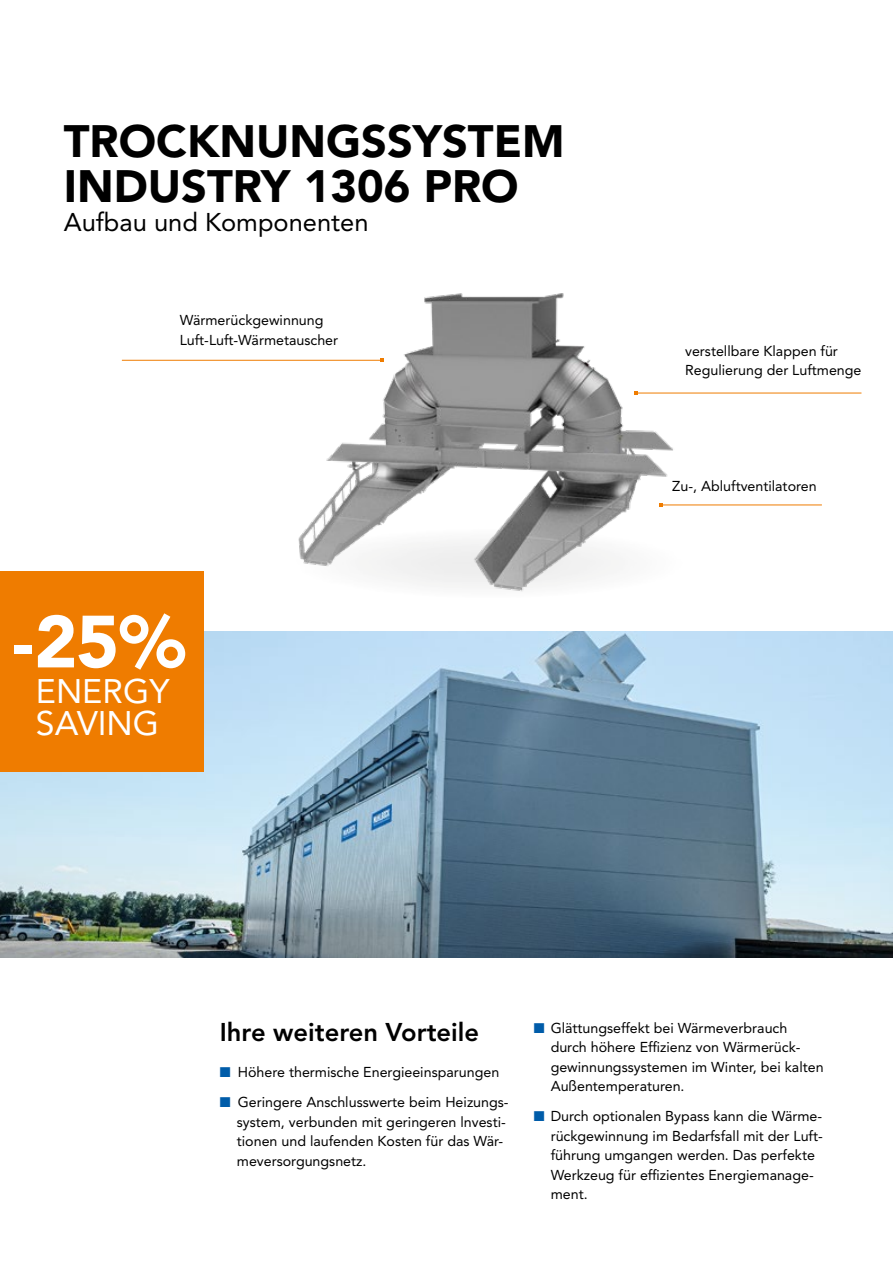
<style>
.page{position:relative;width:893px;height:1263px;background:#fff}
.page>*{position:absolute;margin:0;border:0;box-sizing:border-box;transform-origin:0 0}
.t1{font:900 73.05px "Avenir LT Std";color:#fff}
.t2{font:900 45px/45px "Avenir LT Std";color:#000}
.t3{font:33.75px/31.7px "Avenir LT Std";color:#fff}
.t4{font:25.5px "Avenir LT Std";color:#000}
.t5{font:800 25.5px "Avenir LT Std";color:#000}
.t6{font:14.25px/19.5px "Avenir LT Std";color:#000}
.s1{color:#005ca9}
</style>
<div class="page">
<img style="left:1px;top:631px;width:892px;height:326px">
<img style="left:0;top:571px;width:1px;height:692px">
<img style="left:244px;top:293px;width:481px;height:299px">
<div style="left:0;top:571px;width:203px;height:200px;background:#ef7c00"></div>
<hr style="left:122px;top:360px;width:260px;height:1px;background:#ef7c00">
<hr style="left:661px;top:505px;width:161px;height:1px;background:#ef7c00">
<hr style="left:636px;top:393px;width:225px;height:1px;background:#ef7c00">
<h2 class="t2" style="left:64px;top:119px;width:502px">TROCKNUNGSSYSTEM<br>INDUSTRY 1306 PRO</h2>
<h3 class="t4" style="left:64px;top:207px;width:306px">Aufbau und Komponenten</h3>
<p class="t6" style="left:180px;top:311px;width:160px">Wärmerückgewinnung<br>Luft-Luft-Wärmetauscher</p>
<h1 class="t1" style="left:13px;top:598px;width:174px">-25%</h1>
<h3 class="t3" style="left:36px;top:676px;width:135px">ENERGY<br>SAVING</h3>
<p class="t6" style="left:685px;top:341px;width:178px">verstellbare Klappen für<br>Regulierung der Luftmenge</p>
<p class="t6" style="left:672px;top:477px;width:146px">Zu-, Abluftventilatoren</p>
<h3 class="t5" style="left:220px;top:1017px;width:261px">Ihre weiteren Vorteile</h3>
<p class="t6" style="left:220px;top:1062px;width:281px"><span class="s1">■</span> Höhere thermische Energieeinsparungen</p>
<p class="t6" style="left:237px;top:1092px;width:273px;text-indent:-17px"><span class="s1">■</span> Geringere Anschlusswerte beim Heizungs&shy;system, verbunden mit geringeren lnvesti&shy;tionen und laufenden Kosten für das Wär&shy;meversorgungsnetz.</p>
<p class="t6" style="left:551px;top:1018px;width:274px;text-indent:-17px"><span class="s1">■</span> Glättungseffekt bei Wärmeverbrauch durch höhere Effizienz von Wärmerück&shy;gewinnungssystemen im Winter, bei kalten Außentemperaturen.</p>
<p class="t6" style="left:551px;top:1106px;width:274px;text-indent:-17px"><span class="s1">■</span> Durch optionalen Bypass kann die Wärme&shy;rückgewinnung im Bedarfsfall mit der Luft&shy;führung umgangen werden. Das perfekte Werkzeug für effizientes Energiemanage&shy;ment.</p>
</div>
